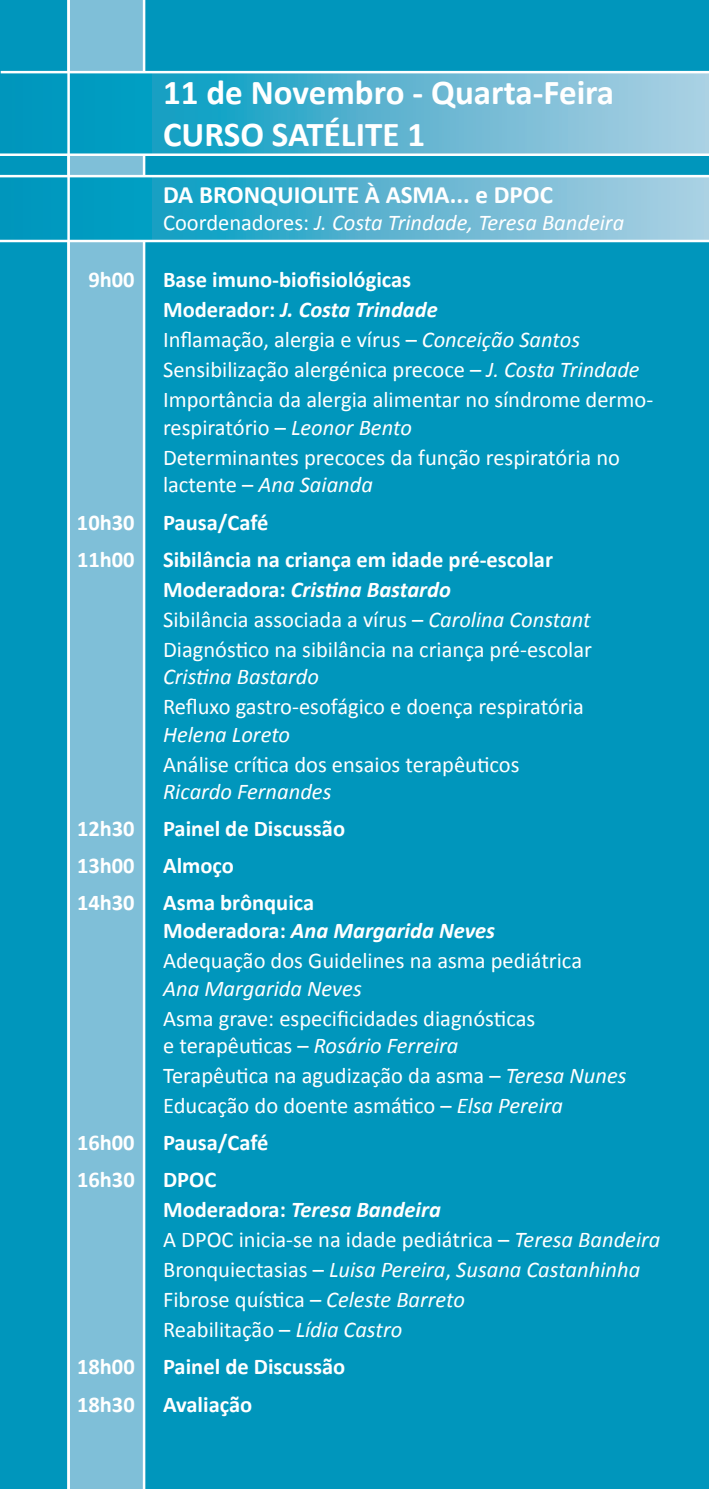
<style>
.page{position:relative;width:709px;height:1489px;background:#fff}
.page>*{position:absolute;margin:0;border:0;box-sizing:border-box;transform-origin:0 0}
.t1{font:700 35px/42px "Calibri";color:#fff}
.t2{font:700 25px "Calibri";color:#fff}
.t3{font:22.5px/30px "Calibri";color:#fff}
.t4{font:700 22.5px/27.5px "Calibri";color:#fff}
.t5{font:italic 22.5px "Calibri";color:#fff}
.s1{font-style:normal}
.s2{font-weight:700}
.s3{font-weight:700;font-style:italic}
.s4{font-style:italic}
</style>
<div class="page">
<div style="left:0;top:0;width:709px;height:1488px;background:#0096bc"></div>
<div style="left:70px;top:0;width:75px;height:1488px;background:#7fbfd8"></div>
<svg style="left:1px;top:73px;width:708px;height:80px"></svg>
<hr style="left:1px;top:71px;width:708px;height:2px;background:#fff">
<hr style="left:0;top:153px;width:709px;height:3px;background:#fff">
<svg style="left:1px;top:177px;width:708px;height:63px"></svg>
<hr style="left:67px;top:0;width:3px;height:1488px;background:#fff">
<hr style="left:0;top:240px;width:709px;height:2px;background:#fff">
<hr style="left:0;top:175px;width:709px;height:2px;background:#fff">
<h1 class="t1" style="left:163px;top:70px;width:452px">11 de Novembro - Quarta-Feira<br>CURSO SATÉLITE 1</h1>
<p class="t2" style="left:163px;top:179px;width:391px">DA BRONQUIOLITE À ASMA... e DPOC</p>
<p class="t5" style="left:163px;top:209px;width:462px"><span class="s1">Coordenadores:</span> J. Costa Trindade, Teresa Bandeira</p>
<p class="t4" style="left:88px;top:265px;width:48px">9h00</p>
<p class="t3" style="left:163px;top:264px;width:491px"><span class="s2">Base imuno-biofisiológicas<br>Moderador:</span> <span class="s3">J. Costa Trindade<br></span>Inflamação, alergia e vírus – <span class="s4">Conceição Santos </span>Sensibilização alergénica precoce – <span class="s4">J. Costa Trindade </span>Importância da alergia alimentar no síndrome dermo-</p>
<p class="t3" style="left:163px;top:411px;width:458px">respiratório – <span class="s4">Leonor Bento<br></span>Determinantes precoces da função respiratória no</p>
<p class="t5" style="left:163px;top:471px;width:211px"><span class="s1">lactente –</span> Ana Saianda</p>
<p class="t4" style="left:77px;top:507px;width:59px">10h30</p>
<p class="t4" style="left:163px;top:507px;width:107px">Pausa/Café</p>
<p class="t4" style="left:77px;top:544px;width:59px">11h00</p>
<p class="t3" style="left:163px;top:543px;width:430px"><span class="s2">Sibilância na criança em idade pré-escolar Moderadora:</span> <span class="s3">Cristina Bastardo<br></span>Sibilância associada a vírus – <span class="s4">Carolina Constant </span>Diagnóstico na sibilância na criança pré-escolar</p>
<p class="t5" style="left:163px;top:662px;width:157px">Cristina Bastardo</p>
<p class="t3" style="left:163px;top:690px;width:422px">Refluxo gastro-esofágico e doença respiratória</p>
<p class="t5" style="left:163px;top:720px;width:129px">Helena Loreto</p>
<p class="t3" style="left:163px;top:748px;width:358px">Análise crítica dos ensaios terapêuticos</p>
<p class="t5" style="left:163px;top:777px;width:170px">Ricardo Fernandes</p>
<p class="t4" style="left:77px;top:814px;width:59px">12h30</p>
<p class="t4" style="left:163px;top:814px;width:184px">Painel de Discussão</p>
<p class="t4" style="left:77px;top:851px;width:59px">13h00</p>
<p class="t4" style="left:163px;top:851px;width:72px">Almoço</p>
<p class="t4" style="left:77px;top:888px;width:59px">14h30</p>
<p class="t4" style="left:163px;top:888px;width:333px">Asma brônquica<br>Moderadora: <span class="s4">Ana Margarida Neves</span></p>
<p class="t3" style="left:163px;top:944px;width:420px">Adequação dos Guidelines na asma pediátrica</p>
<p class="t5" style="left:163px;top:974px;width:200px">Ana Margarida Neves</p>
<p class="t3" style="left:163px;top:1003px;width:374px;line-height:27.5px">Asma grave: especificidades diagnósticas e terapêuticas – <span class="s4">Rosário Ferreira</span></p>
<p class="t3" style="left:163px;top:1059px;width:465px">Terapêutica na agudização da asma – <span class="s4">Teresa Nunes<br></span>Educação do doente asmático – <span class="s4">Elsa Pereira</span></p>
<p class="t4" style="left:77px;top:1127px;width:59px">16h00</p>
<p class="t4" style="left:163px;top:1127px;width:107px">Pausa/Café</p>
<p class="t4" style="left:77px;top:1164px;width:59px">16h30</p>
<p class="t3" style="left:163px;top:1163px;width:499px"><span class="s2">DPOC<br>Moderadora:</span> <span class="s3">Teresa Bandeira<br></span>A DPOC inicia-se na idade pediátrica – <span class="s4">Teresa Bandeira </span>Bronquiectasias – <span class="s4">Luisa Pereira</span>, <span class="s4">Susana Castanhinha </span>Fibrose quística – <span class="s4">Celeste Barreto<br></span>Reabilitação – <span class="s4">Lídia Castro</span></p>
<p class="t4" style="left:77px;top:1351px;width:59px">18h00</p>
<p class="t4" style="left:163px;top:1351px;width:184px">Painel de Discussão</p>
<p class="t4" style="left:77px;top:1388px;width:59px">18h30</p>
<p class="t4" style="left:163px;top:1388px;width:91px">Avaliação</p>
</div>
